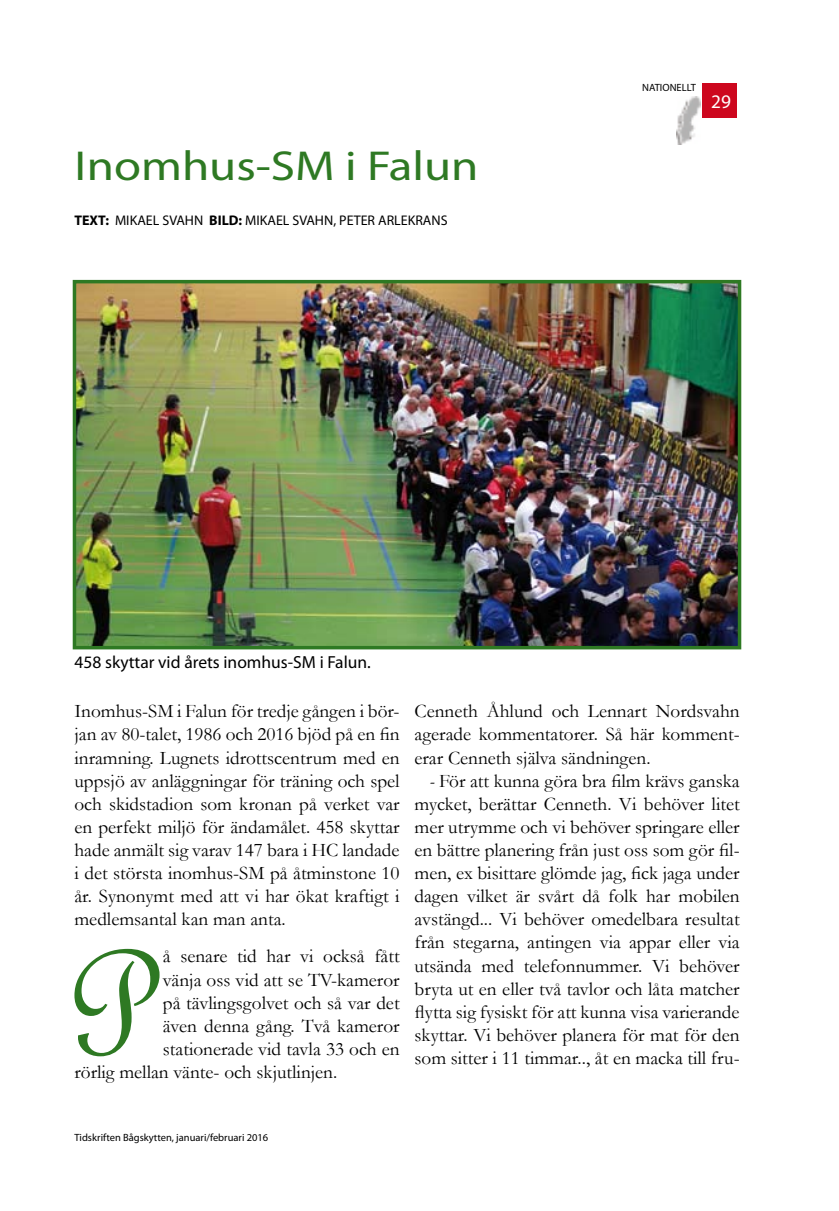
<style>
.page{position:relative;width:839px;height:1211px;background:#fff}
.page>*{position:absolute;margin:0;border:0;box-sizing:border-box;transform-origin:0 0}
.t1{font:160.83px "French Script";color:#2e7923}
.t2{font:42px "Myriad Pro";color:#2e7923;scale:1.17 1}
.t3{font:19.25px/23.1px "Garamond";color:#000;text-align:justify}
.t4{font:19.25px "Myriad Pro";color:#fff}
.t5{font:17.5px "Myriad Pro";color:#000}
.t6{font:14px "Myriad Pro";color:#000}
.t7{font:10.5px "Myriad Pro";color:#000}
.s1{font-weight:700}
.s2{font-style:italic}
</style>
<div class="page">
<div style="left:702px;top:84px;width:35px;height:34px;background:#cd071e"></div>
<img style="left:676px;top:96px;width:24px;height:49px">
<img style="left:78px;top:285px;width:658px;height:359px">
<div style="left:73px;top:280px;width:668px;height:369px;border:4px solid #2e7923"></div>
<h2 class="t2" style="left:74px;top:140px;width:347px">Inomhus-SM i Falun</h2>
<p class="t6" style="left:74px;top:211px;width:374px"><span class="s1">TEXT:</span> MIKAEL SVAHN <span class="s1">BILD:</span> MIKAEL SVAHN, PETER ARLEKRANS</p>
<p class="t7" style="left:642px;top:81px;width:55px">NATIONELLT</p>
<p class="t4" style="left:711px;top:90px;width:21px">29</p>
<p class="t5" style="left:74px;top:651px;width:298px">458 skyttar vid årets inomhus-SM i Falun.</p>
<p class="t3" style="left:74px;top:699px;width:326px">Inomhus-SM i Falun för tredje gången i bör&shy;jan av 80-talet, 1986 och 2016 bjöd på en fin inramning. Lugnets idrottscentrum med en uppsjö av anläggningar för träning och spel och skidstadion som kronan på verket var en perfekt miljö för ändamålet. 458 skyttar hade anmält sig varav 147 bara i HC landade i det största inomhus-SM på åtminstone 10 år. Synonymt med att vi har ökat kraftigt i medlemsantal kan man anta.</p>
<h1 class="t1" style="left:64px;top:907px;width:89px">P</h1>
<p class="t3" style="left:163px;top:944px;width:238px">å senare tid har vi också fått</p>
<p class="t3" style="left:163px;top:967px;width:238px">vänja oss vid att se TV-kameror</p>
<p class="t3" style="left:163px;top:990px;width:238px">på tävlingsgolvet och så var det</p>
<p class="t3" style="left:163px;top:1013px;width:238px">även denna gång. Två kameror</p>
<p class="t3" style="left:163px;top:1036px;width:238px">stationerade vid tavla 33 och en</p>
<p class="t3" style="left:74px;top:1059px;width:264px">rörlig mellan vänte- och skjutlinjen.</p>
<p class="t3" style="left:414px;top:699px;width:326px">Cenneth Åhlund och Lennart Nordsvahn agerade kommentatorer. Så här komment&shy;erar Cenneth själva sändningen.</p>
<p class="t3" style="left:414px;top:768px;width:326px;text-indent:15px"><span class="s2">-</span> För att kunna göra bra film krävs ganska mycket, berättar Cenneth. Vi behöver litet mer utrymme och vi behöver springare eller en bättre planering från just oss som gör fil&shy;men, ex bisittare glömde jag, fick jaga under dagen vilket är svårt då folk har mobilen avstängd... Vi behöver omedelbara resultat från stegarna, antingen via appar eller via utsända med telefonnummer. Vi behöver bryta ut en eller två tavlor och låta matcher flytta sig fysiskt för att kunna visa varierande skyttar. Vi behöver planera för mat för den som sitter i 11 timmar.., åt en macka till fru-</p>
<p class="t7" style="left:74px;top:1131px;width:195px">Tidskriften Bågskytten, januari/februari 2016</p>
</div>
